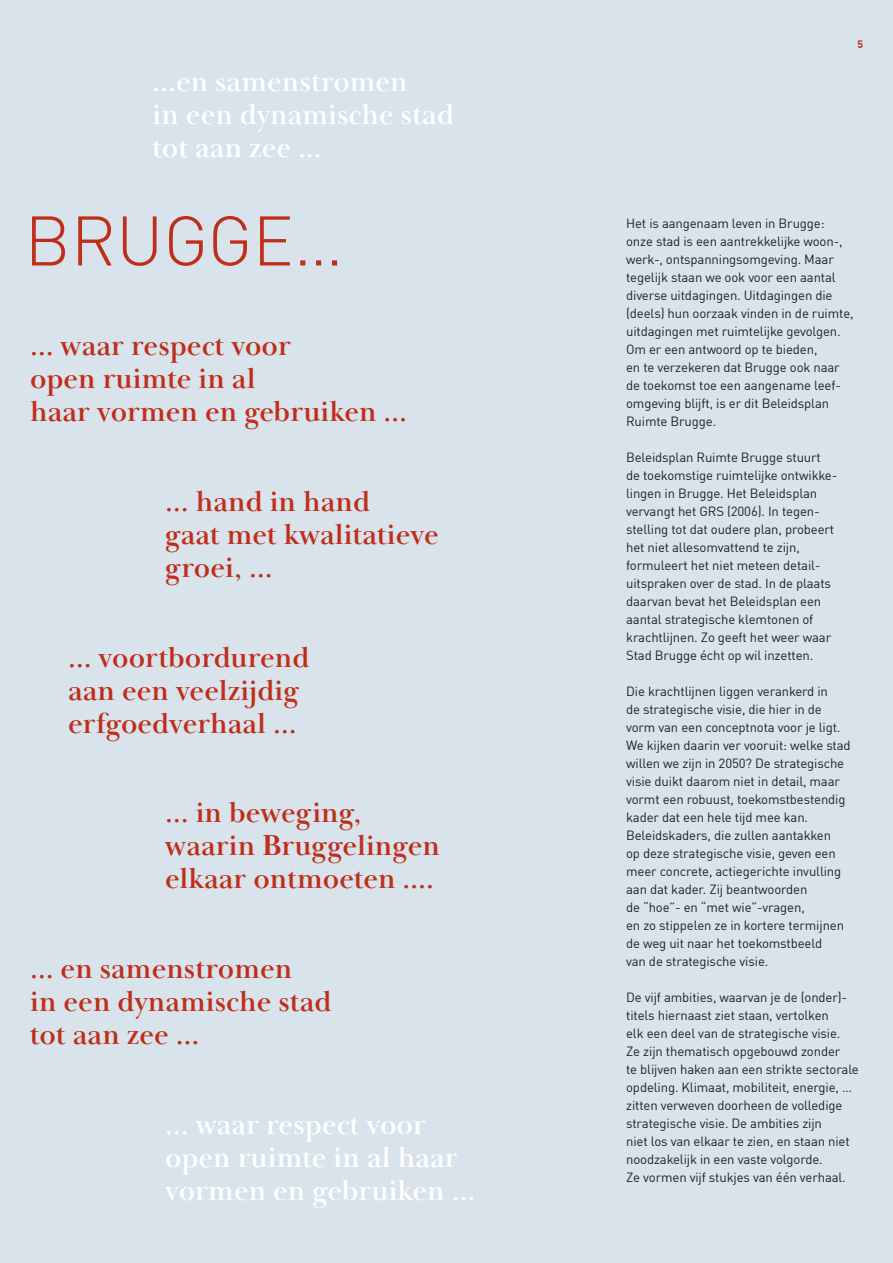
<style>
.page{position:relative;width:893px;height:1263px;background:#d8e3eb}
.page>*{position:absolute;margin:0;border:0;box-sizing:border-box;transform-origin:0 0}
.t1{font:300 69px "DIN Offc Pro";color:#c02d19}
.t2{font:700 29.7px/33px "Baskerville Display PT";color:#c02d19}
.t3{font:700 29.7px/33px "Baskerville Display PT";color:#fff}
.t4{font:13.2px/18px "DIN Offc Pro";letter-spacing:-.01em;color:#231f20}
.t5{font:700 10.5px "DIN Offc Pro";color:#c02d19}
</style>
<div class="page">
<h2 class="t3" style="left:153px;top:66px;width:303px">…en samenstromen<br>in een dynamische stad tot aan zee …</h2>
<p class="t5" style="left:857px;top:35px;width:7px">5</p>
<h1 class="t1" style="left:24px;top:187px;width:321px">BRUGGE…</h1>
<p class="t4" style="left:626px;top:213px;width:229px">Het is aangenaam leven in Brugge: onze stad is een aantrekkelijke woon-, werk-, ontspanningsomgeving. Maar tegelijk staan we ook voor een aantal diverse uitdagingen. Uitdagingen die (deels) hun oorzaak vinden in de ruimte, uitdagingen met ruimtelijke gevolgen.<br>Om er een antwoord op te bieden,<br>en te verzekeren dat Brugge ook naar de toekomst toe een aangename leef&shy;omgeving blijft, is er dit Beleidsplan Ruimte Brugge.</p>
<p class="t4" style="left:626px;top:447px;width:213px">Beleidsplan Ruimte Brugge stuurt de toekomstige ruimtelijke ontwikke&shy;lingen in Brugge. Het Beleidsplan vervangt het GRS (2006). In tegen&shy;stelling tot dat oudere plan, probeert het niet allesomvattend te zijn, formuleert het niet meteen detail&shy;uitspraken over de stad. In de plaats daarvan bevat het Beleidsplan een aantal strategische klemtonen of krachtlijnen. Zo geeft het weer waar Stad Brugge écht op wil inzetten.</p>
<p class="t4" style="left:626px;top:681px;width:226px">Die krachtlijnen liggen verankerd in<br>de strategische visie, die hier in de vorm van een conceptnota voor je ligt.<br>We kijken daarin ver vooruit: welke stad willen we zijn in 2050? De strategische visie duikt daarom niet in detail, maar vormt een robuust, toekomstbestendig kader dat een hele tijd mee kan.<br>Beleidskaders, die zullen aantakken<br>op deze strategische visie, geven een meer concrete, actiegerichte invulling aan dat kader. Zij beantwoorden<br>de “hoe”- en “met wie”-vragen,<br>en zo stippelen ze in kortere termijnen de weg uit naar het toekomstbeeld<br>van de strategische visie.</p>
<p class="t4" style="left:626px;top:986px;width:234px">De vijf ambities, waarvan je de (onder)- titels hiernaast ziet staan, vertolken<br>elk een deel van de strategische visie.<br>Ze zijn thematisch opgebouwd zonder<br>te blijven haken aan een strikte sectorale opdeling. Klimaat, mobiliteit, energie, … zitten verweven doorheen de volledige strategische visie. De ambities zijn<br>niet los van elkaar te zien, en staan niet noodzakelijk in een vaste volgorde.<br>Ze vormen vijf stukjes van één verhaal.</p>
<h2 class="t2" style="left:30px;top:330px;width:378px">… waar respect voor<br>open ruimte in al<br>haar vormen en gebruiken …</h2>
<h2 class="t2" style="left:165px;top:485px;width:275px">… hand in hand<br>gaat met kwalitatieve groei, …</h2>
<h2 class="t2" style="left:68px;top:641px;width:243px">… voortbordurend aan een veelzijdig erfgoedverhaal …</h2>
<h2 class="t2" style="left:165px;top:797px;width:276px">… in beweging, waarin Bruggelingen elkaar ontmoeten ….</h2>
<h2 class="t2" style="left:30px;top:953px;width:303px">… en samenstromen<br>in een dynamische stad tot aan zee …</h2>
<h2 class="t3" style="left:165px;top:1108px;width:311px">… waar respect voor open ruimte in al haar vormen en gebruiken …</h2>
</div>
